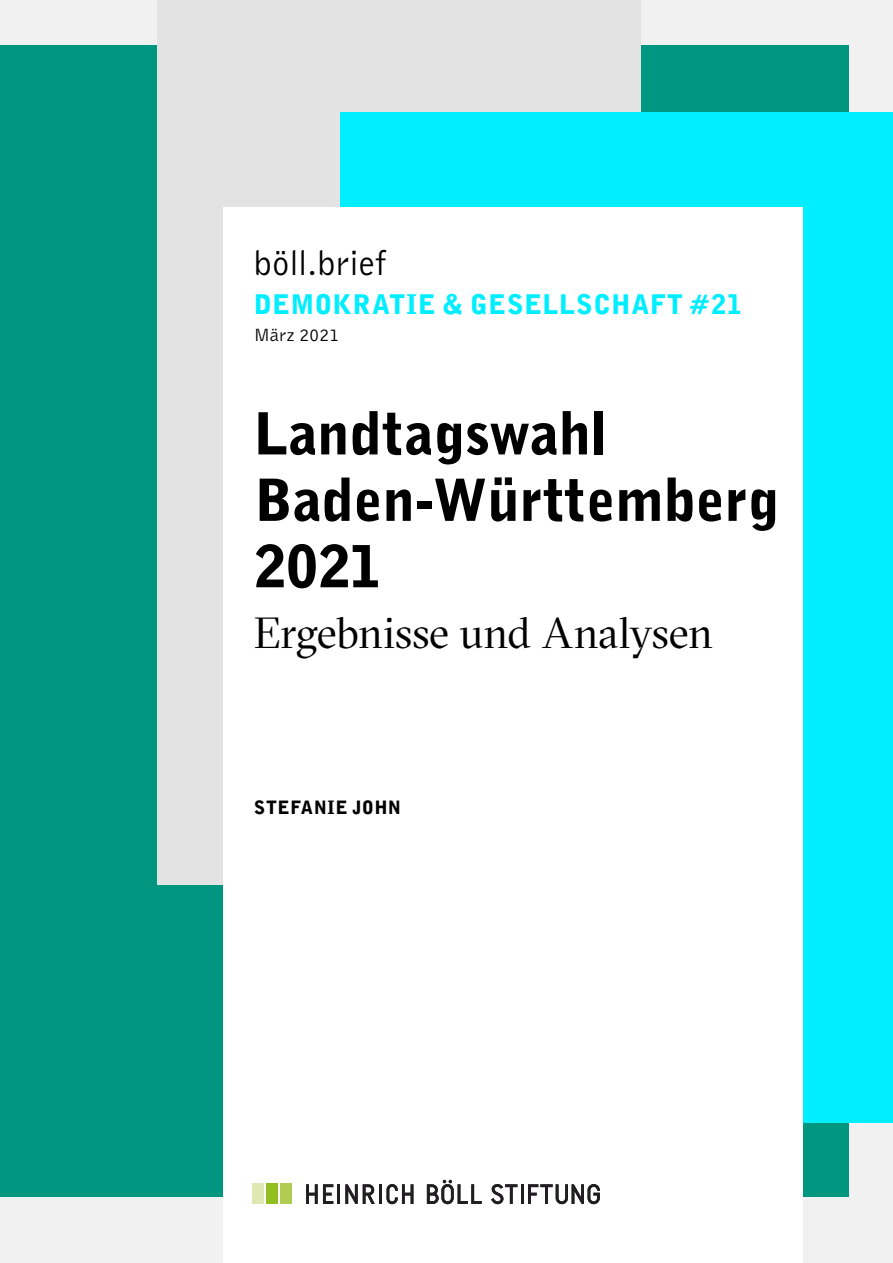
<style>
.page{position:relative;width:893px;height:1263px;background:#f1f1f1}
.page>*{position:absolute;margin:0;border:0;box-sizing:border-box;transform-origin:0 0}
.Titel__Headline__Grö{font:900 57.75px/66.4px "Bell Gothic";color:#000}
.Sub__Headline__weich{font:43.5px "GT Sectra Fine";letter-spacing:-.01em;color:#000}
.böll_brief{font:36px "Bell Gothic";letter-spacing:-.01em;color:#000}
.Demokratie___Gesells{font:900 27px "Bell Gothic";letter-spacing:.025em;color:#0ef}
.Autoren_Name_n___wei{font:900 18.3px "Bell Gothic";letter-spacing:.035em;color:#000}
.Datum{font:18.3px "Bell Gothic";letter-spacing:-.01em;color:#000}
</style>
<div class="page">
<div style="left:0;top:45px;width:848px;height:1152px;background:#009680"></div>
<div style="left:158px;top:0;width:483px;height:884px;background:#e3e3e3"></div>
<div style="left:340px;top:112px;width:553px;height:1011px;background:#0ef"></div>
<div style="left:223px;top:208px;width:580px;height:1055px;background:#fff"></div>
<svg style="left:306px;top:1184px;width:27px;height:20px"></svg>
<hr style="left:338px;top:1184px;width:2px;height:20px;background:#201e21">
<svg style="left:345px;top:1184px;width:30px;height:20px"></svg>
<hr style="left:379px;top:1184px;width:3px;height:20px;background:#201e21">
<svg style="left:387px;top:1184px;width:26px;height:20px"></svg>
<svg style="left:427px;top:1180px;width:55px;height:24px"></svg>
<svg style="left:491px;top:1184px;width:26px;height:20px"></svg>
<hr style="left:521px;top:1184px;width:3px;height:20px;background:#201e21">
<svg style="left:528px;top:1184px;width:72px;height:20px"></svg>
<div style="left:280px;top:1183px;width:12px;height:21px;background:#b1cd51"></div>
<div style="left:266px;top:1183px;width:12px;height:21px;background:#92c020"></div>
<div style="left:252px;top:1183px;width:11px;height:21px;background:#dee8b3"></div>
<p class="böll_brief" style="left:254px;top:240px;width:134px">böll.brief</p>
<p class="Demokratie___Gesells" style="left:254px;top:286px;width:489px">DEMOKRATIE &amp; GESELLSCHAFT #21</p>
<p class="Datum" style="left:254px;top:323px;width:87px">März 2021</p>
<p class="Titel__Headline__Grö" style="left:254px;top:402px;width:527px">Landtagswahl<br>Baden-Württemberg<br>2021</p>
<p class="Sub__Headline__weich" style="left:254px;top:606px;width:461px">Ergebnisse und Analysen</p>
<p class="Autoren_Name_n___wei" style="left:254px;top:796px;width:149px">STEFANIE JOHN</p>
</div>
